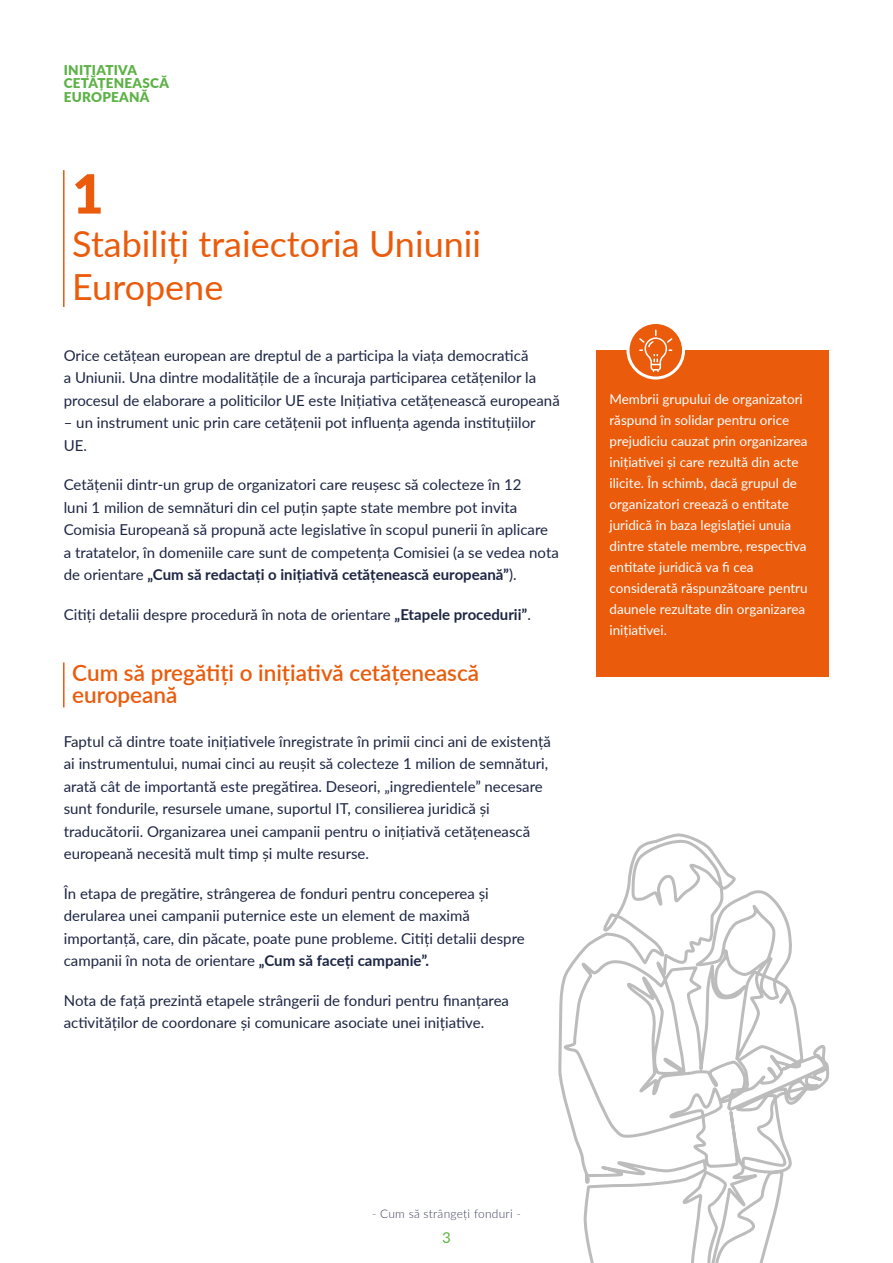
<style>
.page{position:relative;width:893px;height:1263px;background:#fff}
.page>*{position:absolute;margin:0;border:0;box-sizing:border-box;transform-origin:0 0}
.t1{font:900 54px "Lato";color:#ea5b0b}
.t2{font:36px/43.2px "Lato";color:#ea5b0b}
.t3{font:600 22.5px/22.5px "Lato";color:#ea5b0b}
.t4{font:15px/22.5px "Lato";color:#1c2543}
.t5{font:15px "Lato";color:#5cb246}
.t6{font:13.5px/21px "Lato";color:#fff}
.t7{font:900 13.5px/13.5px "Lato";letter-spacing:.02em;color:#5cb246}
.t8{font:300 12px "Lato";letter-spacing:.02em;color:#3c3e5c}
.s1{font-weight:700}
</style>
<div class="page">
<hr style="left:63px;top:170px;width:2px;height:137px;background:#ea5b0b">
<hr style="left:63px;top:662px;width:2px;height:45px;background:#ea5b0b">
<svg style="left:558px;top:833px;width:272px;height:430px"></svg>
<div style="left:597px;top:350px;width:232px;height:327px;background:#ea5b0b"></div>
<svg style="left:628px;top:322px;width:55px;height:56px"></svg>
<div style="left:626px;top:321px;width:59px;height:58px;border:3px solid #fff;border-radius:50%"></div>
<svg style="left:639px;top:330px;width:33px;height:42px"></svg>
<p class="t7" style="left:64px;top:62px;width:107px">INIȚIATIVA<br>CETĂȚENEASCĂ<br>EUROPEANĂ</p>
<h1 class="t1" style="left:72px;top:153px;width:33px">1</h1>
<h2 class="t2" style="left:72px;top:221px;width:410px">Stabiliți traiectoria Uniunii<br>Europene</h2>
<p class="t4" style="left:64px;top:343px;width:497px">Orice cetățean european are dreptul de a participa la viața democratică<br>a Uniunii. Una dintre modalitățile de a încuraja participarea cetățenilor la procesul de elaborare a politicilor UE este Inițiativa cetățenească europeană</p>
<p class="t4" style="left:64px;top:411px;width:473px">– un instrument unic prin care cetățenii pot influența agenda instituțiilor<br>UE.</p>
<p class="t4" style="left:64px;top:473px;width:497px">Cetățenii dintr-un grup de organizatori care reușesc să colecteze în 12<br>luni 1 milion de semnături din cel puțin șapte state membre pot invita Comisia Europeană să propună acte legislative în scopul punerii în aplicare a tratatelor, în domeniile care sunt de competența Comisiei (a se vedea nota de orientare <span class="s1">„Cum să redactați o inițiativă cetățenească europeană”</span>).</p>
<p class="t4" style="left:64px;top:602px;width:469px">Citiți detalii despre procedură în nota de orientare <span class="s1">„Etapele procedurii”</span>.</p>
<h3 class="t3" style="left:72px;top:660px;width:408px">Cum să pregătiți o inițiativă cetățenească europeană</h3>
<p class="t4" style="left:64px;top:729px;width:489px">Faptul că dintre toate inițiativele înregistrate în primii cinci ani de existență ai instrumentului, numai cinci au reușit să colecteze 1 milion de semnături, arată cât de importantă este pregătirea. Deseori, „ingredientele” necesare sunt fondurile, resursele umane, suportul IT, consilierea juridică și traducătorii. Organizarea unei campanii pentru o inițiativă cetățenească europeană necesită mult timp și multe resurse.</p>
<p class="t4" style="left:64px;top:881px;width:462px">În etapa de pregătire, strângerea de fonduri pentru conceperea și derularea unei campanii puternice este un element de maximă importanță, care, din păcate, poate pune probleme. Citiți detalii despre campanii în nota de orientare <span class="s1">„Cum să faceți campanie”.</span></p>
<p class="t4" style="left:64px;top:988px;width:447px">Nota de față prezintă etapele strângerii de fonduri pentru finanțarea activităților de coordonare și comunicare asociate unei inițiative.</p>
<p class="t6" style="left:609px;top:388px;width:200px">Membrii grupului de organizatori răspund în solidar pentru orice prejudiciu cauzat prin organizarea inițiativei și care rezultă din acte ilicite. În schimb, dacă grupul de organizatori creează o entitate juridică în baza legislației unuia dintre statele membre, respectiva entitate juridică va fi cea considerată răspunzătoare pentru daunele rezultate din organizarea inițiativei.</p>
<p class="t8" style="left:372px;top:1206px;width:150px">- Cum să strângeți fonduri -</p>
<p class="t5" style="left:442px;top:1227px;width:10px">3</p>
</div>
